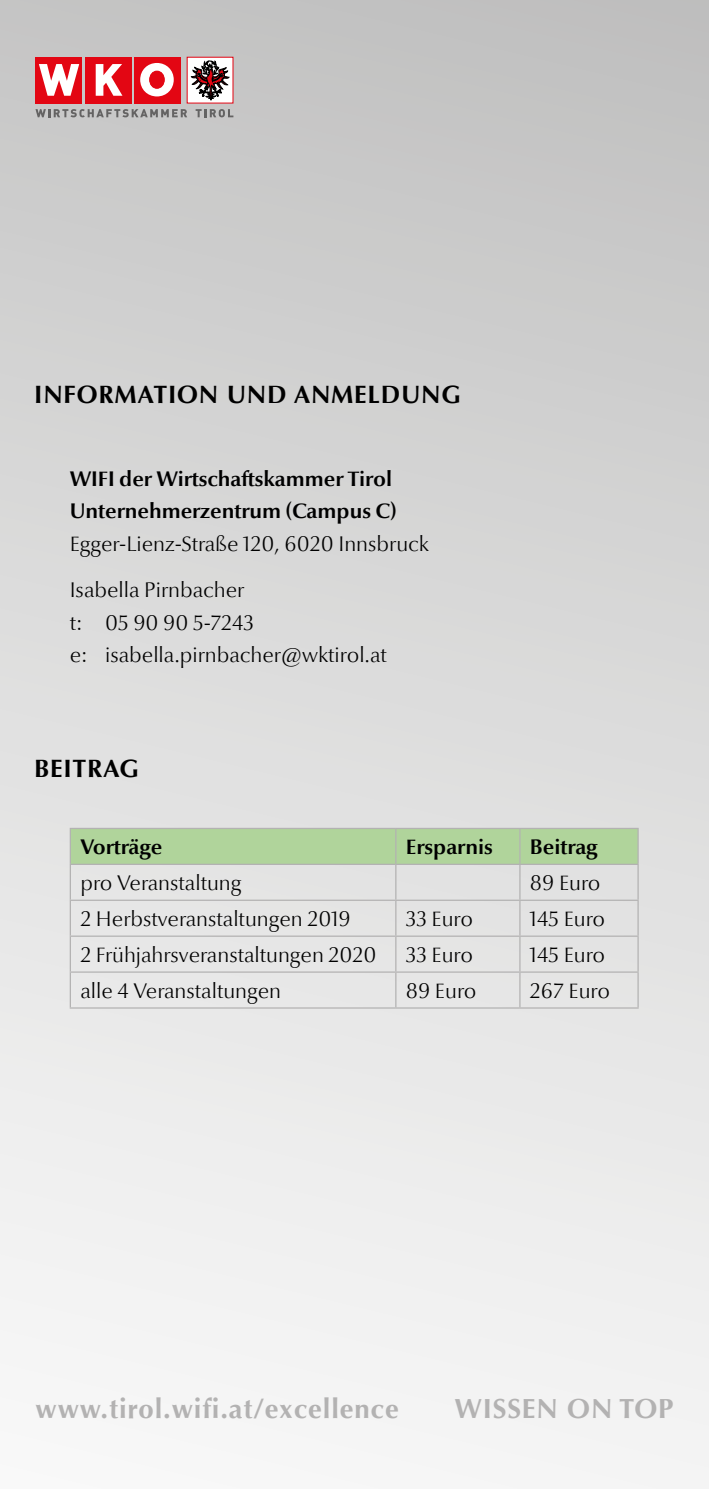
<style>
.page{position:relative;width:709px;height:1489px;background:#fff}
.page>*{position:absolute;margin:0;border:0;box-sizing:border-box;transform-origin:0 0}
.t1{font:700 27.5px "Optima";letter-spacing:.03em;color:#b3b2b2}
.t2{font:700 25px "Optima";letter-spacing:.03em;color:#000}
.t3{font:300 21.25px/46.8px "Optima Nova LT";color:#000}
.t4{font:700 21.25px/32.5px "Optima Nova LT";color:#000}
</style>
<div class="page">
<div style="left:0;top:0;width:709px;height:1488px;background:linear-gradient(to bottom,#c2c2c2,#f8f8f8)"></div>
<div style="left:85px;top:57px;width:46px;height:47px;background:#e30613"></div>
<svg style="left:96px;top:64px;width:26px;height:32px"></svg>
<div style="left:35px;top:57px;width:47px;height:47px;background:#e30613"></div>
<svg style="left:39px;top:64px;width:40px;height:32px"></svg>
<div style="left:134px;top:57px;width:47px;height:46px;background:#e30613"></div>
<svg style="left:140px;top:63px;width:34px;height:33px"></svg>
<div style="left:150px;top:71px;width:14px;height:17px;background:#e30613;border-radius:50%"></div>
<div style="left:149px;top:71px;width:16px;height:18px;border:1px solid #e30613;border-radius:50%"></div>
<svg style="left:35px;top:109px;width:152px;height:8px"></svg>
<svg style="left:196px;top:109px;width:37px;height:8px"></svg>
<div style="left:187px;top:57px;width:46px;height:46px;background:#fff"></div>
<svg style="left:191px;top:61px;width:38px;height:39px"></svg>
<div style="left:71px;top:829px;width:566px;height:34px;background:#b0d49b"></div>
<hr style="left:70px;top:827px;width:326px;height:2px;background:#b3b2b2">
<hr style="left:70px;top:829px;width:1px;height:34px;background:#b3b2b2">
<hr style="left:396px;top:827px;width:124px;height:2px;background:#b3b2b2">
<hr style="left:395px;top:829px;width:1px;height:34px;background:#b3b2b2">
<hr style="left:520px;top:827px;width:118px;height:2px;background:#b3b2b2">
<hr style="left:519px;top:829px;width:1px;height:34px;background:#b3b2b2">
<hr style="left:637px;top:829px;width:1px;height:34px;background:#b3b2b2">
<hr style="left:70px;top:863px;width:326px;height:2px;background:#b3b2b2">
<hr style="left:70px;top:865px;width:1px;height:34px;background:#b3b2b2">
<hr style="left:396px;top:863px;width:124px;height:2px;background:#b3b2b2">
<hr style="left:395px;top:865px;width:1px;height:34px;background:#b3b2b2">
<hr style="left:520px;top:863px;width:118px;height:2px;background:#b3b2b2">
<hr style="left:519px;top:865px;width:1px;height:34px;background:#b3b2b2">
<hr style="left:637px;top:865px;width:1px;height:34px;background:#b3b2b2">
<hr style="left:70px;top:899px;width:326px;height:1px;background:#b3b2b2">
<hr style="left:70px;top:900px;width:1px;height:35px;background:#b3b2b2">
<hr style="left:396px;top:899px;width:124px;height:1px;background:#b3b2b2">
<hr style="left:395px;top:900px;width:1px;height:35px;background:#b3b2b2">
<hr style="left:520px;top:899px;width:118px;height:1px;background:#b3b2b2">
<hr style="left:519px;top:900px;width:1px;height:35px;background:#b3b2b2">
<hr style="left:637px;top:900px;width:1px;height:35px;background:#b3b2b2">
<hr style="left:70px;top:935px;width:326px;height:1px;background:#b3b2b2">
<hr style="left:70px;top:936px;width:1px;height:35px;background:#b3b2b2">
<hr style="left:396px;top:935px;width:124px;height:1px;background:#b3b2b2">
<hr style="left:395px;top:936px;width:1px;height:35px;background:#b3b2b2">
<hr style="left:520px;top:935px;width:118px;height:1px;background:#b3b2b2">
<hr style="left:519px;top:936px;width:1px;height:35px;background:#b3b2b2">
<hr style="left:637px;top:936px;width:1px;height:35px;background:#b3b2b2">
<hr style="left:70px;top:971px;width:326px;height:1px;background:#b3b2b2">
<hr style="left:70px;top:972px;width:1px;height:35px;background:#b3b2b2">
<hr style="left:396px;top:971px;width:124px;height:1px;background:#b3b2b2">
<hr style="left:395px;top:972px;width:1px;height:35px;background:#b3b2b2">
<hr style="left:520px;top:971px;width:118px;height:1px;background:#b3b2b2">
<hr style="left:519px;top:972px;width:1px;height:35px;background:#b3b2b2">
<hr style="left:637px;top:972px;width:1px;height:35px;background:#b3b2b2">
<hr style="left:70px;top:1007px;width:326px;height:1px;background:#b3b2b2">
<hr style="left:396px;top:1007px;width:124px;height:1px;background:#b3b2b2">
<hr style="left:520px;top:1007px;width:118px;height:1px;background:#b3b2b2">
<p class="t2" style="left:34px;top:378px;width:428px">INFORMATION UND ANMELDUNG</p>
<p class="t4" style="left:70px;top:462px;width:328px">WIFI der Wirtschaftskammer Tirol<br>Unternehmerzentrum (Campus C)</p>
<p class="t3" style="left:70px;top:520px;width:361px">Egger-Lienz-Straße 120, 6020 Innsbruck<br>Isabella Pirnbacher</p>
<p class="t3" style="left:70px;top:607px;width:319px;line-height:32.5px">t: 05 90 90 5-7243<br>e: isabella.pirnbacher@wktirol.at</p>
<p class="t2" style="left:34px;top:752px;width:106px">BEITRAG</p>
<p class="t4" style="left:80px;top:831px;width:83px">Vorträge</p>
<p class="t4" style="left:406px;top:831px;width:88px">Ersparnis</p>
<p class="t4" style="left:530px;top:831px;width:69px">Beitrag</p>
<p class="t3" style="left:80px;top:860px;width:163px">pro Veranstaltung</p>
<p class="t3" style="left:530px;top:860px;width:72px">89 Euro</p>
<p class="t3" style="left:80px;top:896px;width:272px">2 Herbstveranstaltungen 2019</p>
<p class="t3" style="left:406px;top:896px;width:69px">33 Euro</p>
<p class="t3" style="left:530px;top:896px;width:77px">145 Euro</p>
<p class="t3" style="left:80px;top:931px;width:298px">2 Frühjahrsveranstaltungen 2020</p>
<p class="t3" style="left:406px;top:931px;width:69px">33 Euro</p>
<p class="t3" style="left:530px;top:931px;width:77px">145 Euro</p>
<p class="t3" style="left:80px;top:967px;width:202px">alle 4 Veranstaltungen</p>
<p class="t3" style="left:406px;top:967px;width:72px">89 Euro</p>
<p class="t3" style="left:530px;top:967px;width:82px">267 Euro</p>
<p class="t1" style="left:35px;top:1390px;width:365px">www.tirol.wifi.at/excellence</p>
<p class="t1" style="left:454px;top:1390px;width:220px">WISSEN ON TOP</p>
</div>
